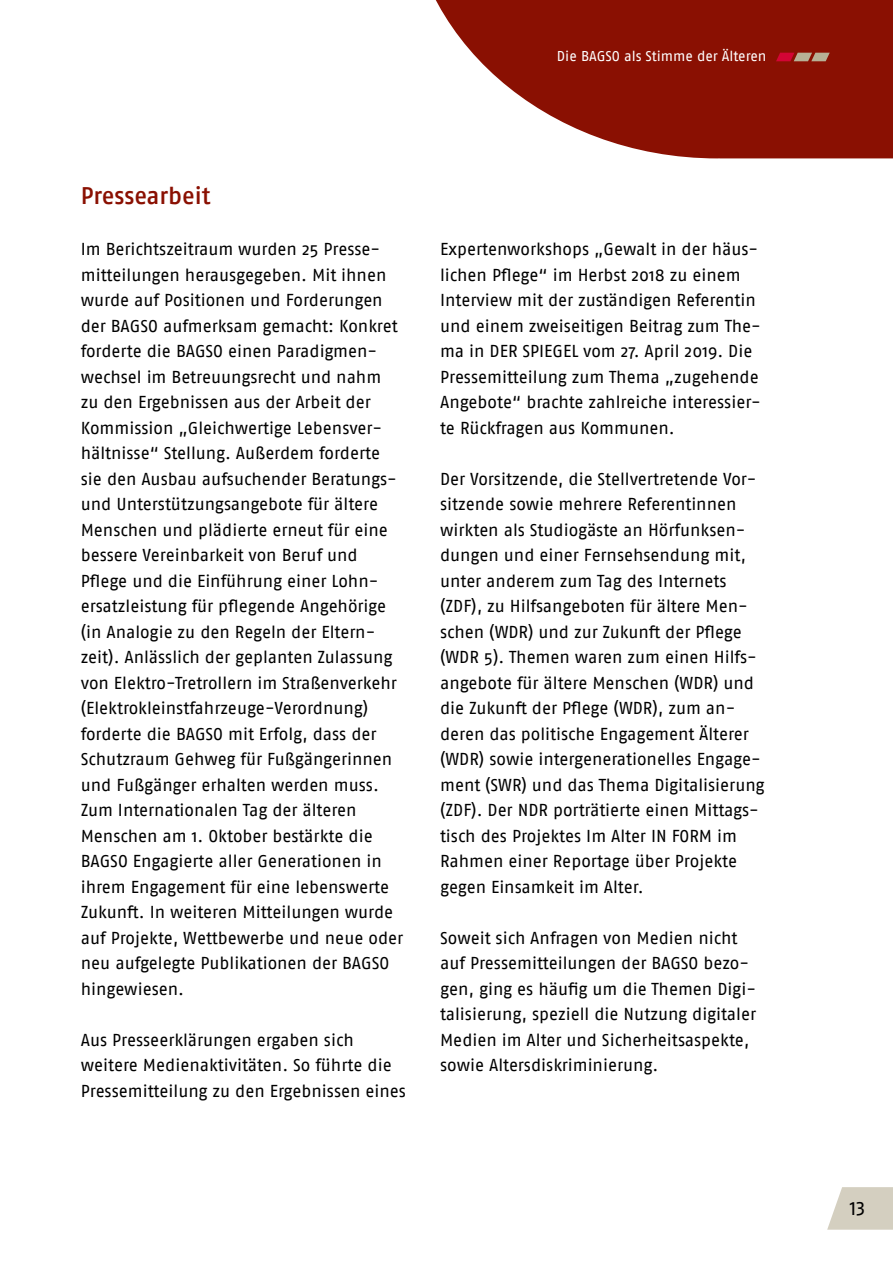
<style>
.page{position:relative;width:893px;height:1263px;background:#fff}
.page>*{position:absolute;margin:0;border:0;box-sizing:border-box;transform-origin:0 0}
.H2_30_Jahre{font:500 24px "Fago Pro";letter-spacing:-.005em;color:#8a1002}
.t1{font:19.5px "Fago Pro";color:#000}
.t2{font:17.25px/25.5px "Fago Pro";letter-spacing:-.005em;color:#000}
.t3{font:14.25px "Fago Pro";letter-spacing:-.005em;color:#fff}
</style>
<div class="page">
<svg style="left:827px;top:1187px;width:66px;height:43px;background:#d9d5c7"></svg>
<svg style="left:435px;top:0;width:458px;height:158px;fill:#8a1002"></svg>
<svg style="left:776px;top:53px;width:54px;height:8px"></svg>
<p class="t3" style="left:557px;top:48px;width:211px">Die BAGSO als Stimme der Älteren</p>
<h2 class="H2_30_Jahre" style="left:81px;top:181px;width:131px">Pressearbeit</h2>
<p class="t2" style="left:81px;top:236px;width:324px">Im Berichtszeitraum wurden 25 Presse&shy;mitteilungen herausgegeben. Mit ihnen wurde auf Positionen und Forderungen der BAGSO aufmerksam gemacht: Konkret forderte die BAGSO einen Paradigmen&shy;wechsel im Betreuungsrecht und nahm<br>zu den Ergebnissen aus der Arbeit der Kommission „Gleichwertige Lebensver&shy;hältnisse“ Stellung. Außerdem forderte sie den Ausbau aufsuchender Beratungs&shy;und Unterstützungsangebote für ältere Menschen und plädierte erneut für eine bessere Vereinbarkeit von Beruf und Pflege und die Einführung einer Lohn&shy;ersatzleistung für pflegende Angehörige (in Analogie zu den Regeln der Eltern&shy;zeit). Anlässlich der geplanten Zulassung von Elektro-Tretrollern im Straßenverkehr (Elektrokleinstfahrzeuge-Verordnung) forderte die BAGSO mit Erfolg, dass der Schutzraum Gehweg für Fußgängerinnen und Fußgänger erhalten werden muss.<br>Zum Internationalen Tag der älteren Menschen am 1. Oktober bestärkte die BAGSO Engagierte aller Generationen in ihrem Engagement für eine lebenswerte Zukunft. In weiteren Mitteilungen wurde auf Projekte, Wettbewerbe und neue oder neu aufgelegte Publikationen der BAGSO hingewiesen.</p>
<p class="t2" style="left:81px;top:1027px;width:327px">Aus Presseerklärungen ergaben sich weitere Medienaktivitäten. So führte die<br>Pressemitteilung zu den Ergebnissen eines</p>
<p class="t2" style="left:440px;top:236px;width:322px">Expertenworkshops „Gewalt in der häus&shy;lichen Pflege“ im Herbst 2018 zu einem Interview mit der zuständigen Referentin und einem zweiseitigen Beitrag zum The&shy;ma in DER SPIEGEL vom 27. April 2019. Die Pressemitteilung zum Thema „zugehende Angebote“ brachte zahlreiche interessier&shy;te Rückfragen aus Kommunen.</p>
<p class="t2" style="left:440px;top:466px;width:326px">Der Vorsitzende, die Stellvertretende Vor&shy;sitzende sowie mehrere Referentinnen wirkten als Studiogäste an Hörfunksen&shy;dungen und einer Fernsehsendung mit, unter anderem zum Tag des Internets (ZDF), zu Hilfsangeboten für ältere Men&shy;schen (WDR) und zur Zukunft der Pflege (WDR 5). Themen waren zum einen Hilfs&shy;angebote für ältere Menschen (WDR) und die Zukunft der Pflege (WDR), zum an&shy;deren das politische Engagement Älterer (WDR) sowie intergenerationelles Engage&shy;ment (SWR) und das Thema Digitalisierung (ZDF). Der NDR porträtierte einen Mittags&shy;tisch des Projektes Im Alter IN FORM im Rahmen einer Reportage über Projekte gegen Einsamkeit im Alter.</p>
<p class="t2" style="left:440px;top:925px;width:318px">Soweit sich Anfragen von Medien nicht auf Pressemitteilungen der BAGSO bezo&shy;gen, ging es häufig um die Themen Digi&shy;talisierung, speziell die Nutzung digitaler Medien im Alter und Sicherheitsaspekte, sowie Altersdiskriminierung.</p>
<p class="t1" style="left:850px;top:1196px;width:17px">13</p>
</div>
